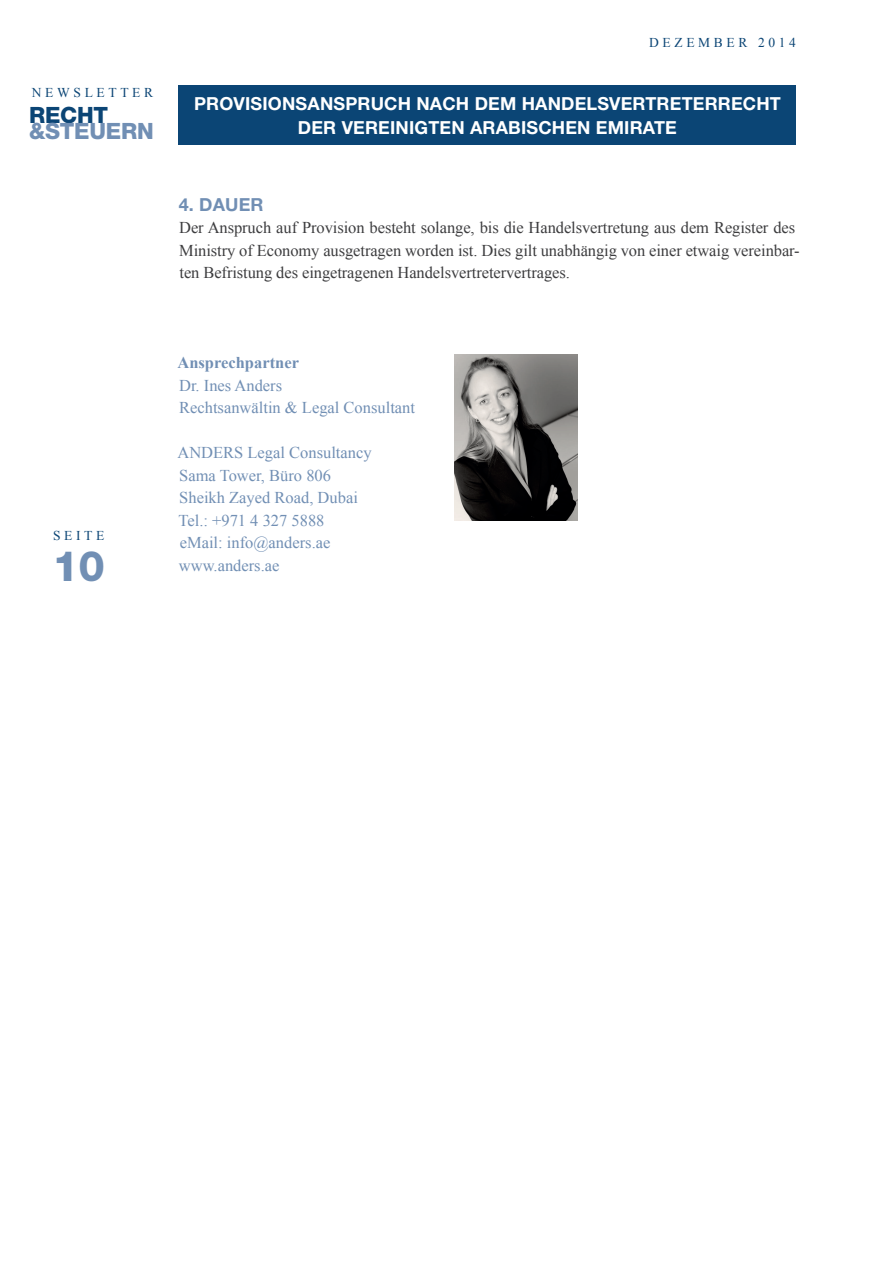
<style>
.page{position:relative;width:893px;height:1263px;background:#fff}
.page>*{position:absolute;margin:0;border:0;box-sizing:border-box;transform-origin:0 0}
.t1{font:800 42px "Helvetica Neue";color:#718fb4}
.t2{font:800 22.5px "Helvetica Neue";letter-spacing:-.01em;color:#718fb4}
.t3{font:800 22.5px "Helvetica Neue";letter-spacing:-.01em;color:#0b4575}
.t4{font:700 18px/24px "Helvetica Neue";letter-spacing:.01em;color:#fff;text-align:center}
.t5{font:700 18px "Helvetica Neue";letter-spacing:.01em;color:#718fb4}
.t6{font:16.5px/22.5px "Times New Roman";letter-spacing:-.005em;color:#3d3d3f}
.t7{font:16.5px/22.5px "Times New Roman";color:#718fb4}
.t8{font:700 16.5px "Times New Roman";color:#718fb4}
.t9{font:13.5px "Times New Roman";letter-spacing:.27em;color:#0b4575}
</style>
<div class="page">
<div style="left:179px;top:85px;width:617px;height:60px;background:#0b4575"></div>
<img style="left:454px;top:355px;width:123px;height:166px">
<p class="t9" style="left:32px;top:83px;width:123px">NEWSLETTER</p>
<h2 class="t3" style="left:29px;top:102px;width:81px">RECHT</h2>
<h2 class="t2" style="left:29px;top:118px;width:126px">&amp;STEUERN</h2>
<p class="t9" style="left:649px;top:34px;width:148px">DEZEMBER 2014</p>
<p class="t4" style="left:194px;top:92px;width:588px">PROVISIONSANSPRUCH NACH DEM HANDELSVERTRETERRECHT<br>DER VEREINIGTEN ARABISCHEN EMIRATE</p>
<p class="t5" style="left:179px;top:194px;width:86px">4. DAUER</p>
<p class="t6" style="left:179px;top:216px;width:622px">Der Anspruch auf Provision besteht solange, bis die Handelsvertretung aus dem Register des<br>Ministry of Economy ausgetragen worden ist. Dies gilt unabhängig von einer etwaig vereinbar&shy;ten Befristung des eingetragenen Handelsvertretervertrages.</p>
<p class="t9" style="left:53px;top:527px;width:53px">SEITE</p>
<h1 class="t1" style="left:52px;top:542px;width:54px">10</h1>
<p class="t8" style="left:177px;top:351px;width:123px">Ansprechpartner</p>
<p class="t7" style="left:179px;top:374px;width:237px">Dr. Ines Anders<br>Rechtsanwältin &amp; Legal Consultant</p>
<p class="t7" style="left:177px;top:441px;width:196px">ANDERS Legal Consultancy<br>Sama Tower, Büro 806<br>Sheikh Zayed Road, Dubai<br>Tel.: +971 4 327 5888<br>eMail: info@anders.ae www.anders.ae</p>
</div>
